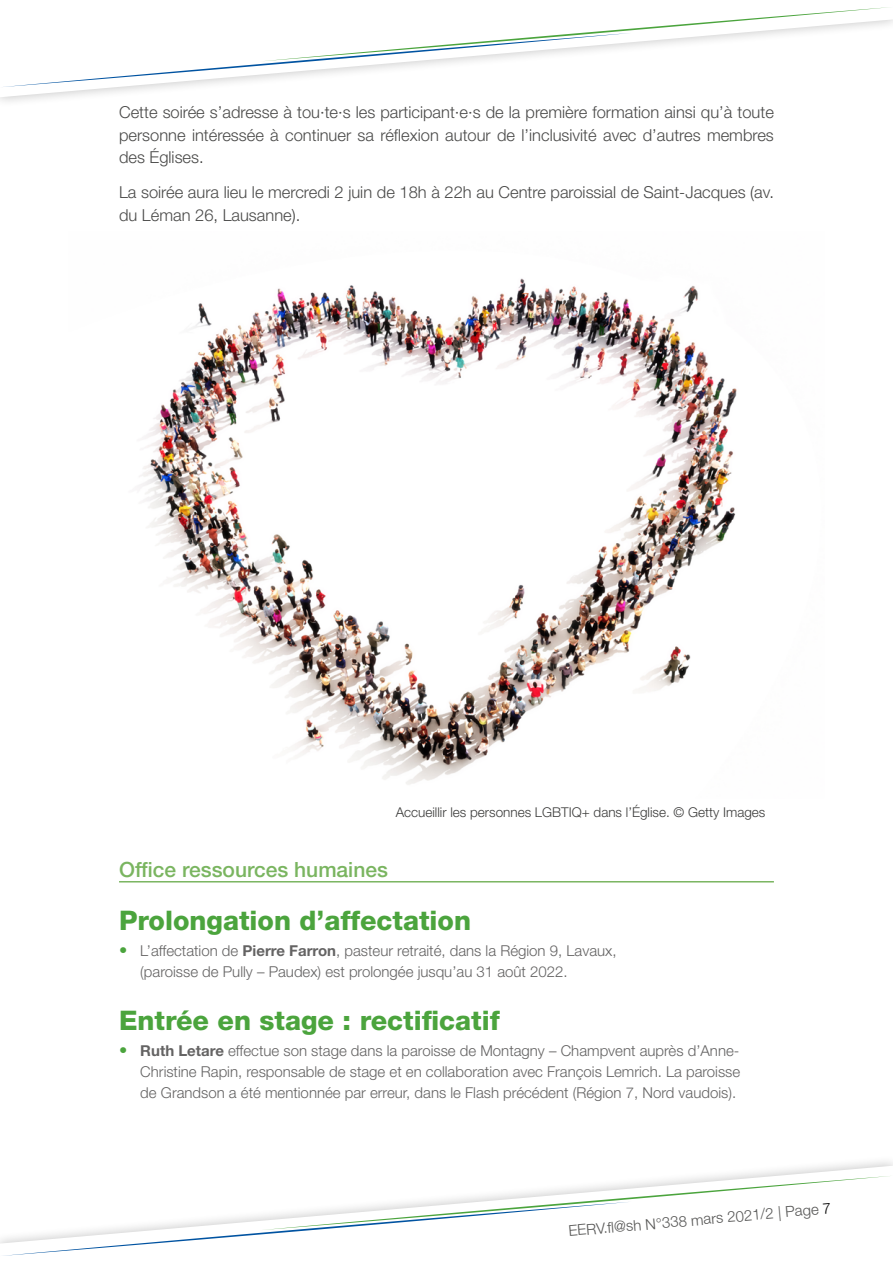
<style>
.page{position:relative;width:893px;height:1263px;background:#fff}
.page>*{position:absolute;margin:0;border:0;box-sizing:border-box;transform-origin:0 0}
.t1{font:800 27px "Helvetica Neue LT Std";color:#4ba43d}
.t2{font:500 21px "Helvetica Neue LT Std";color:#7ab560}
.t3{font:300 16.5px/22.5px "Helvetica Neue LT Std";color:#4a4a49;text-align:justify}
.t4{font:300 15px/21px "Helvetica Neue LT Std";color:#646363}
.t5{font:300 15px "Helvetica Neue LT Std";color:#575756}
.t6{font:300 13.5px "Helvetica Neue LT Std";color:#3c3c3b}
.s1{color:#3c3c3b}
.s2{font-size:16.5px;color:#4ba43d}
.s3{font-weight:700}
.s4{color:#000}
</style>
<div class="page">
<hr style="left:119px;top:881px;width:655px;height:1px;background:#7ab560">
<img style="left:139px;top:278px;width:598px;height:507px">
<svg style="left:7px;top:87px;width:166px;height:10px"></svg>
<svg style="left:3px;top:7px;width:890px;height:80px"></svg>
<svg style="left:718px;top:1166px;width:168px;height:10px"></svg>
<svg style="left:0;top:1176px;width:889px;height:80px"></svg>
<p class="t3" style="left:119px;top:101px;width:656px">Cette soirée s’adresse à tou·te·s les participant·e·s de la première formation ainsi qu’à toute personne intéressée à continuer sa réflexion autour de l’inclusivité avec d’autres membres des Églises<span class="s1">.</span></p>
<p class="t3" style="left:119px;top:181px;width:656px">La soirée aura lieu le mercredi 2 juin de 18h à 22h au Centre paroissial de Saint-Jacques <span class="s1">(</span>av<span class="s1">. </span>du Léman 26<span class="s1">,</span> Lausanne<span class="s1">).</span></p>
<p class="t6" style="left:396px;top:803px;width:371px">Accueillir les personnes LGBTIQ+ dans l’Église. © Getty Images</p>
<h2 class="t2" style="left:119px;top:857px;width:270px">Office ressources humaines</h2>
<h1 class="t1" style="left:119px;top:905px;width:354px">Prolongation d’affectation</h1>
<p class="t4" style="left:140px;top:939px;width:478px;text-indent:-21px"><span class="s2">•</span> L’affectation de <span class="s3">Pierre Farron</span>, pasteur retraité, dans la Région 9, Lavaux, (paroisse de Pully – Paudex) est prolongée jusqu’au 31 août 2022.</p>
<h1 class="t1" style="left:119px;top:1005px;width:382px">Entrée en stage : rectificatif</h1>
<p class="t4" style="left:140px;top:1039px;width:601px;text-align:justify;text-indent:-21px"><span class="s2">•</span> <span class="s3">Ruth Letare</span> effectue son stage dans la paroisse de Montagny – Champvent auprès d’Anne-Christine Rapin, responsable de stage et en collaboration avec François Lemrich. La paroisse de Grandson a été mentionnée par erreur, dans le Flash précédent (Région 7, Nord vaudois).</p>
<p class="t5" style="left:568px;top:1222px;width:265px;rotate:-5deg">EERV.fl @sh N°338 mars 2021/2 | Page <span class="s4">7</span></p>
</div>
